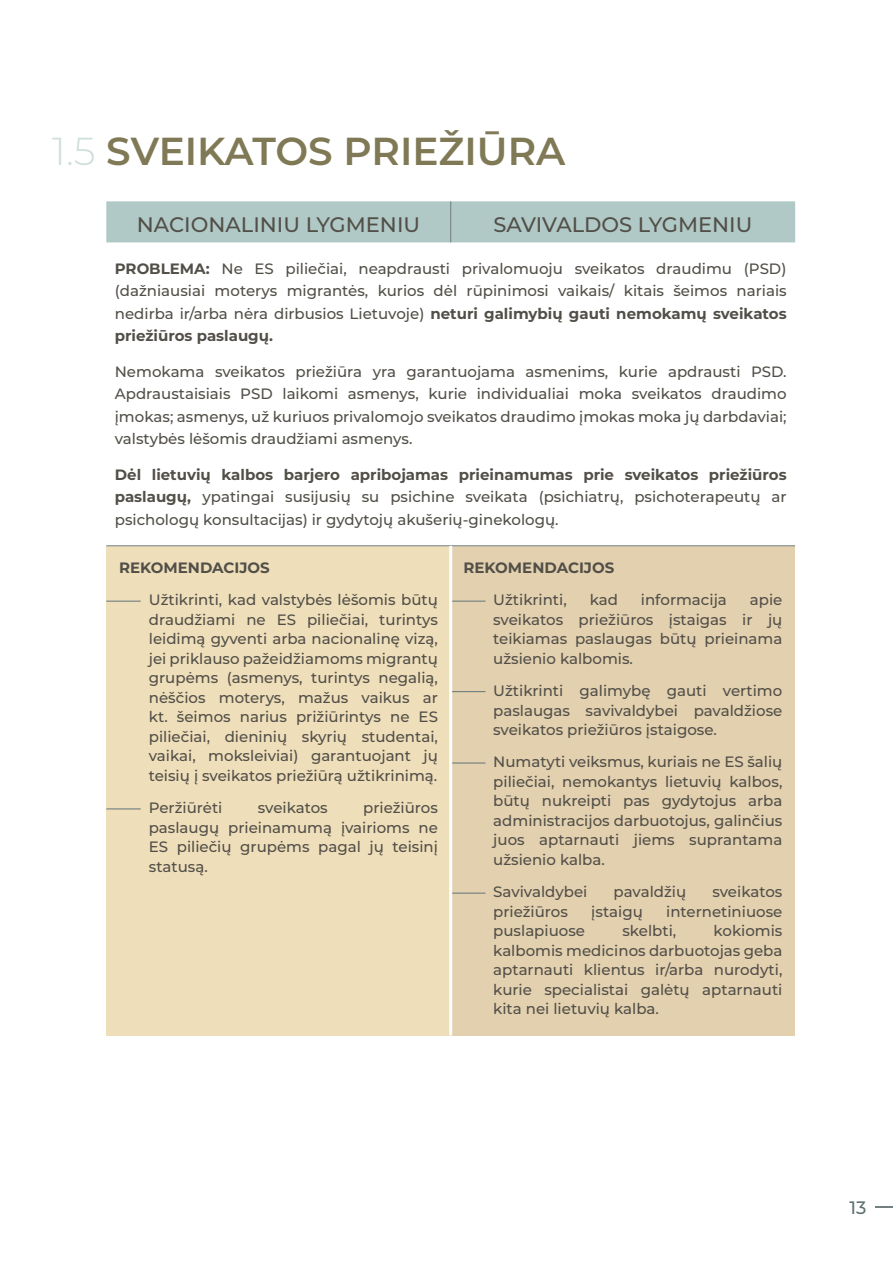
<style>
.page{position:relative;width:893px;height:1263px;background:#fff}
.page>*{position:absolute;margin:0;border:0;box-sizing:border-box;transform-origin:0 0}
.t1{font:600 39px "Montserrat";color:#7f7955}
.t2{font:500 21px "Montserrat";color:#524f48}
.t3{font:500 18px "Montserrat";color:#627173}
.t4{font:500 15px/19.5px "Montserrat";color:#524f48;text-align:justify}
.t5{font:700 15px "Montserrat";color:#524f48}
.s1{font-weight:300;color:#d0dfdd}
.s2{font-weight:700}
</style>
<div class="page">
<svg style="left:875px;top:1206px;width:18px;height:2px"></svg>
<div style="left:106px;top:201px;width:689px;height:41px;background:#b0c9c6"></div>
<div style="left:106px;top:546px;width:345px;height:489px;background:#eedeba"></div>
<div style="left:451px;top:546px;width:344px;height:489px;background:#e2d0af"></div>
<hr style="left:106px;top:545px;width:345px;height:1px;background:#717f80">
<hr style="left:451px;top:545px;width:344px;height:1px;background:#717f80">
<hr style="left:450px;top:201px;width:1px;height:41px;background:#717f80">
<hr style="left:449px;top:546px;width:3px;height:489px;background:#fff">
<hr style="left:106px;top:808px;width:35px;height:1px;background:#717f80">
<hr style="left:106px;top:601px;width:35px;height:1px;background:#717f80">
<hr style="left:452px;top:601px;width:33px;height:1px;background:#717f80">
<hr style="left:452px;top:691px;width:33px;height:1px;background:#717f80">
<hr style="left:452px;top:762px;width:33px;height:2px;background:#717f80">
<hr style="left:452px;top:892px;width:33px;height:2px;background:#717f80">
<h1 class="t1" style="left:52px;top:124px;width:515px"><span class="s1">1.5</span> SVEIKATOS PRIEŽIŪRA</h1>
<h2 class="t2" style="left:137px;top:210px;width:285px">NACIONALINIU LYGMENIU</h2>
<h2 class="t2" style="left:494px;top:210px;width:260px">SAVIVALDOS LYGMENIU</h2>
<p class="t4" style="left:115px;top:257px;width:673px;line-height:22.5px"><span class="s2">PROBLEMA:</span> Ne ES piliečiai, neapdrausti privalomuoju sveikatos draudimu (PSD) (dažniausiai moterys migrantės, kurios dėl rūpinimosi vaikais/ kitais šeimos nariais nedirba ir/arba nėra dirbusios Lietuvoje) <span class="s2">neturi galimybių gauti nemokamų sveikatos priežiūros paslaugų.</span></p>
<p class="t4" style="left:115px;top:360px;width:673px;line-height:22.5px">Nemokama sveikatos priežiūra yra garantuojama asmenims, kurie apdrausti PSD.<br>Apdraustaisiais PSD laikomi asmenys, kurie individualiai moka sveikatos draudimo įmokas; asmenys, už kuriuos privalomojo sveikatos draudimo įmokas moka jų darbdaviai; valstybės lėšomis draudžiami asmenys.</p>
<p class="t4" style="left:115px;top:462px;width:673px;line-height:22.5px"><span class="s2">Dėl lietuvių kalbos barjero apribojamas prieinamumas prie sveikatos priežiūros paslaugų,</span> ypatingai susijusių su psichine sveikata (psichiatrų, psichoterapeutų ar psichologų konsultacijas) ir gydytojų akušerių-ginekologų.</p>
<p class="t5" style="left:119px;top:557px;width:152px">REKOMENDACIJOS</p>
<p class="t4" style="left:149px;top:590px;width:291px">Užtikrinti, kad valstybės lėšomis būtų draudžiami ne ES piliečiai, turintys leidimą gyventi arba nacionalinę vizą, jei priklauso pažeidžiamoms migrantų grupėms (asmenys, turintys negalią, nėščios moterys, mažus vaikus ar kt. šeimos narius prižiūrintys ne ES piliečiai, dieninių skyrių studentai, vaikai, moksleiviai) garantuojant jų teisių į sveikatos priežiūrą užtikrinimą.</p>
<p class="t4" style="left:149px;top:797px;width:75px">Peržiūrėti</p>
<p class="t4" style="left:258px;top:797px;width:71px">sveikatos</p>
<p class="t5" style="left:463px;top:557px;width:152px">REKOMENDACIJOS</p>
<p class="t4" style="left:493px;top:590px;width:75px">Užtikrinti,</p>
<p class="t4" style="left:590px;top:590px;width:30px">kad</p>
<p class="t4" style="left:641px;top:590px;width:87px">informacija</p>
<p class="t4" style="left:493px;top:590px;width:291px;text-indent:257px">apie sveikatos priežiūros įstaigas ir jų teikiamas paslaugas būtų prieinama užsienio kalbomis.</p>
<p class="t4" style="left:493px;top:680px;width:291px">Užtikrinti galimybę gauti vertimo paslaugas savivaldybei pavaldžiose sveikatos priežiūros įstaigose.</p>
<p class="t4" style="left:493px;top:752px;width:291px">Numatyti veiksmus, kuriais ne ES šalių piliečiai, nemokantys lietuvių kalbos, būtų nukreipti pas gydytojus arba administracijos darbuotojus, galinčius juos aptarnauti jiems suprantama užsienio kalba.</p>
<p class="t4" style="left:493px;top:881px;width:96px">Savivaldybei</p>
<p class="t4" style="left:614px;top:881px;width:74px">pavaldžių</p>
<p class="t4" style="left:712px;top:881px;width:71px">sveikatos</p>
<p class="t4" style="left:493px;top:901px;width:76px">priežiūros</p>
<p class="t4" style="left:591px;top:901px;width:53px">įstaigų</p>
<p class="t4" style="left:666px;top:901px;width:118px">internetiniuose</p>
<p class="t4" style="left:493px;top:920px;width:93px">puslapiuose</p>
<p class="t4" style="left:622px;top:920px;width:55px">skelbti,</p>
<p class="t4" style="left:149px;top:797px;width:291px;text-indent:214px">priežiūros paslaugų prieinamumą įvairioms ne ES piliečių grupėms pagal jų teisinį statusą.</p>
<p class="t4" style="left:493px;top:920px;width:291px;text-indent:220px">kokiomis kalbomis medicinos darbuotojas geba aptarnauti klientus ir/arba nurodyti, kurie specialistai galėtų aptarnauti kita nei lietuvių kalba.</p>
<p class="t3" style="left:850px;top:1195px;width:18px">13</p>
</div>
